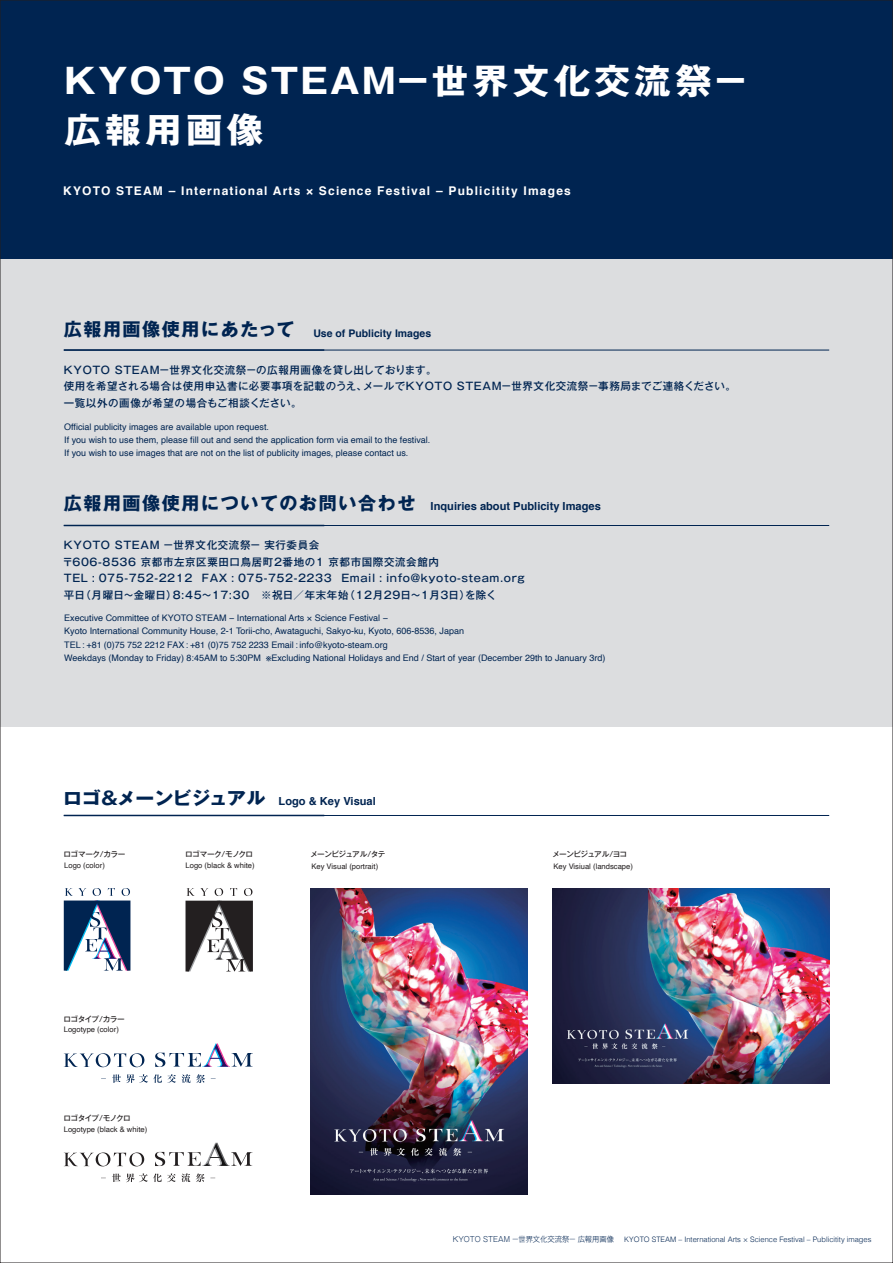
<style>
.page{position:relative;width:893px;height:1263px;background:#fff}
.page>*{position:absolute;margin:0;border:0;box-sizing:border-box;transform-origin:0 0}
.t1{font:700 34.5px/49.3px "Gothic MB101 Pro";letter-spacing:.12em;color:#fff;scale:1.05 1}
.t2{font:700 18px "Gothic MB101 Pro";letter-spacing:.09em;color:#002451}
.t3{font:700 12px "Helvetica";letter-spacing:.1em;color:#fff}
.t4{font:700 11.1px "Helvetica";color:#002451}
.t5{font:500 10.5px/16.5px "Gothic MB101 Pro";letter-spacing:.055em;color:#002451}
.t6{font:700 10.5px "Helvetica";color:#002451}
.t7{font:9px/13.4px "Helvetica";color:#002451}
.t8{font:7.65px "Helvetica";color:#231f20}
.t9{font:500 7.65px "Gothic MB101 Pro";letter-spacing:-.08em;color:#231f20}
.t10{font:500 7.65px "Gothic MB101 Pro";letter-spacing:-.05em;color:#231f20}
.t11{font:300 7.5px "Helvetica";color:#002451}
.t12{font:300 7.5px "Gothic MB101 Pro";color:#002451}
.s1{font-family:"Gothic MB101 Pro";font-size:18px}
</style>
<div class="page">
<div style="left:0;top:257px;width:893px;height:470px;background:#dcdddf"></div>
<div style="left:0;top:0;width:893px;height:258px;background:#002451"></div>
<hr style="left:64px;top:815px;width:765px;height:1px;background:#002451">
<hr style="left:64px;top:350px;width:765px;height:1px;background:#002451">
<hr style="left:64px;top:349px;width:260px;height:2px;background:#002451">
<hr style="left:64px;top:525px;width:765px;height:1px;background:#002451">
<svg style="left:64px;top:888px;width:66px;height:83px"></svg>
<svg style="left:186px;top:888px;width:67px;height:83px"></svg>
<svg style="left:112px;top:1074px;width:64px;height:9px"></svg>
<svg style="left:182px;top:1074px;width:23px;height:9px"></svg>
<svg style="left:64px;top:1053px;width:80px;height:14px"></svg>
<svg style="left:155px;top:1043px;width:98px;height:24px"></svg>
<svg style="left:112px;top:1173px;width:78px;height:9px"></svg>
<svg style="left:196px;top:1173px;width:19px;height:9px"></svg>
<svg style="left:64px;top:1152px;width:80px;height:14px"></svg>
<svg style="left:155px;top:1143px;width:97px;height:23px"></svg>
<img style="left:311px;top:888px;width:217px;height:307px">
<img style="left:553px;top:888px;width:276px;height:195px">
<h1 class="t1" style="left:64px;top:52px;width:653px">KYOTO STEAM－世界文化交流祭－広報用画像</h1>
<h3 class="t3" style="left:63px;top:181px;width:509px">KYOTO STEAM – International Arts × Science Festival – Publicitity Images</h3>
<h2 class="t2" style="left:64px;top:314px;width:232px">広報用画像使用にあたって</h2>
<p class="t5" style="left:64px;top:360px;width:674px">KYOTO STEAM－世界文化交流祭－の広報用画像を貸し出しております。<br>使用を希望される場合は使用申込書に必要事項を記載のうえ、メールでKYOTO STEAM－世界文化交流祭－事務局までご連絡ください。一覧以外の画像が希望の場合もご相談ください。</p>
<p class="t6" style="left:313px;top:324px;width:119px">Use of Publicity Images</p>
<p class="t7" style="left:64px;top:420px;width:368px">Official publicity images are available upon request.<br>If you wish to use them, please fill out and send the application form via email to the festival.<br>If you wish to use images that are not on the list of publicity images, please contact us.</p>
<h2 class="t2" style="left:64px;top:489px;width:353px">広報用画像使用についてのお問い合わせ</h2>
<p class="t5" style="left:63px;top:535px;width:464px">KYOTO STEAM －世界文化交流祭－ 実行委員会<br>〒606-8536 京都市左京区粟田口鳥居町2番地の1 京都市国際交流会館内<br>TEL : 075-752-2212 FAX : 075-752-2233　Email : info@kyoto-steam.org平日（月曜日～金曜日）8:45～17:30　※祝日／年末年始（12月29日～1月3日）を除く</p>
<p class="t4" style="left:431px;top:498px;width:172px">Inquiries about Publicity Images</p>
<p class="t7" style="left:64px;top:611px;width:543px">Executive Committee of KYOTO STEAM − International Arts × Science Festival −<br>Kyoto International Community House, 2-1 Torii-cho, Awataguchi, Sakyo-ku, Kyoto, 606-8536, Japan<br>TEL : +81 (0)75 752 2212 FAX : +81 (0)75 752 2233 Email : info@kyoto-steam.org<br>Weekdays (Monday to Friday) 8:45AM to 5:30PM ※Excluding National Holidays and End / Start of year (December 29th to January 3rd)</p>
<p class="t4" style="left:63px;top:792px;width:314px"><span class="s1">ロゴ＆メーンビジュアル</span> Logo &amp; Key Visual</p>
<p class="t10" style="left:64px;top:848px;width:63px">ロゴマーク/カラー</p>
<p class="t8" style="left:64px;top:859px;width:42px">Logo (color)</p>
<p class="t8" style="left:186px;top:859px;width:71px">Logo (black &amp; white)</p>
<p class="t9" style="left:185px;top:848px;width:69px">ロゴマーク/モノクロ</p>
<p class="t9" style="left:311px;top:848px;width:76px">メーンビジュアル/タテ</p>
<p class="t8" style="left:311px;top:860px;width:68px">Key Visual (portrait)</p>
<p class="t9" style="left:64px;top:1012px;width:63px">ロゴタイプ/カラー</p>
<p class="t8" style="left:64px;top:1023px;width:57px">Logotype (color)</p>
<p class="t9" style="left:64px;top:1112px;width:69px">ロゴタイプ/モノクロ</p>
<p class="t8" style="left:64px;top:1123px;width:85px">Logotype (black &amp; white)</p>
<p class="t9" style="left:553px;top:848px;width:76px">メーンビジュアル/ヨコ</p>
<p class="t8" style="left:553px;top:860px;width:81px">Key Visiual (landscape)</p>
<p class="t12" style="left:453px;top:1233px;width:163px">KYOTO STEAM －世界文化交流祭－ 広報用画像</p>
<p class="t11" style="left:624px;top:1233px;width:249px">KYOTO STEAM – International Arts × Science Festival – Publicitity images</p>
</div>
